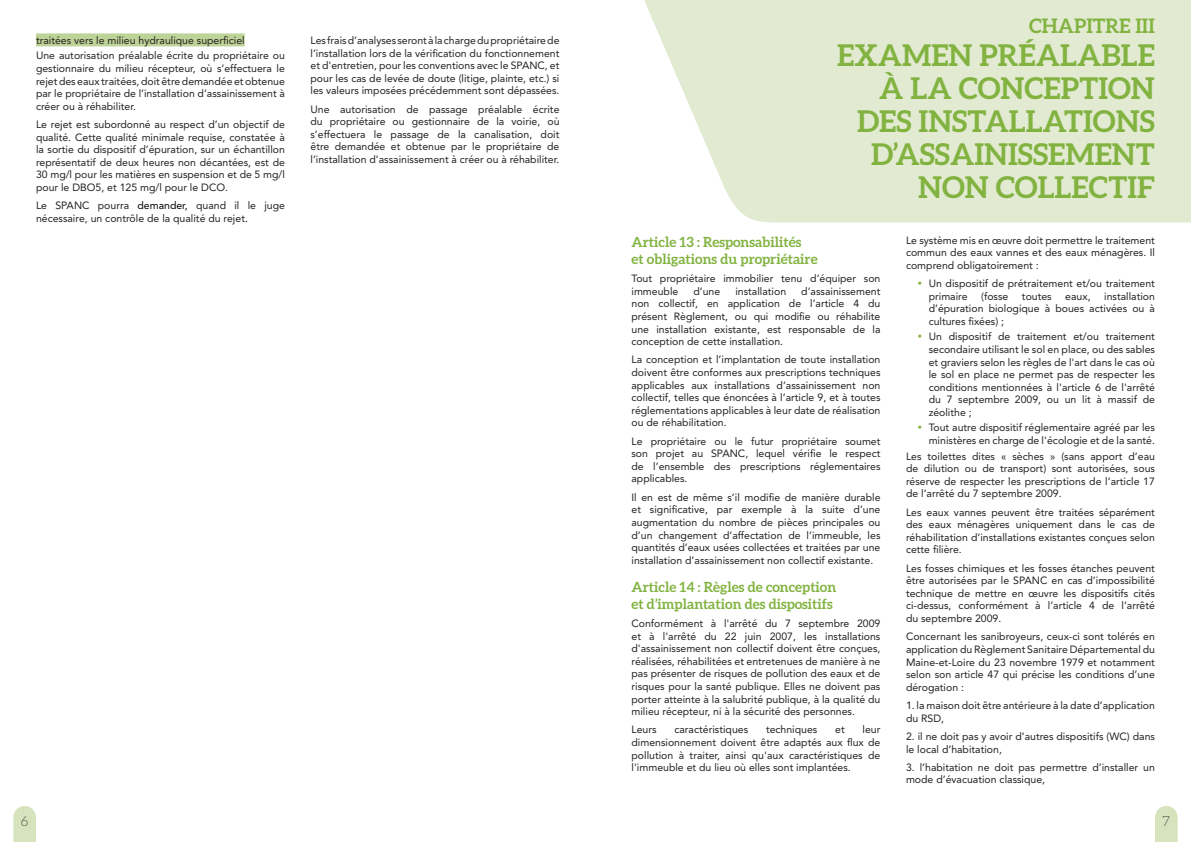
<style>
.page{position:relative;width:1191px;height:842px;background:#fff}
.page>*{position:absolute;margin:0;border:0;box-sizing:border-box;transform-origin:0 0}
.titres_chapitres_droite{font:700 30px/33px "Aleo";color:#82b340;text-align:right}
.chapitre_droite{font:700 20px "Aleo";color:#82b340}
.articles{font:700 14px/16.8px "Aleo";color:#82b340}
.t1{font:300 14px "Aleo";color:#585752}
.TEXTE{font:10.5px/12.6px "Avenir LT Std";color:#231f20;text-align:justify}
.sous-articles{font:10.5px "Avenir LT Std";color:#231f20}
.s1{color:#000}
</style>
<div class="page">
<svg style="left:644px;top:0;width:547px;height:223px;background:#e4ecd6"></svg>
<div style="left:36px;top:33px;width:209px;height:13px;background:#bdd397"></div>
<svg style="left:13px;top:806px;width:23px;height:36px"></svg>
<svg style="left:1155px;top:806px;width:22px;height:36px"></svg>
<p class="sous-articles" style="left:36px;top:34px;width:210px">traitées vers le milieu hydraulique superficiel</p>
<p class="TEXTE" style="left:36px;top:50px;width:250px">Une autorisation préalable écrite du propriétaire ou gestionnaire du milieu récepteur, où s’effectuera le rejet des eaux traitées, doit être demandée et obtenue par le propriétaire de l’installation d’assainissement à créer ou à réhabiliter.</p>
<p class="TEXTE" style="left:36px;top:118px;width:250px">Le rejet est subordonné au respect d’un objectif de qualité. Cette qualité minimale requise, constatée à la sortie du dispositif d’épuration, sur un échantillon représentatif de deux heures non décantées, est de 30 mg/l pour les matières en suspension et de 5 mg/l pour le DBO5, et 125 mg/l pour le DCO.</p>
<p class="TEXTE" style="left:36px;top:199px;width:250px">Le SPANC pourra <span class="s1">demander,</span> quand il le juge nécessaire, un contrôle de la qualité du rejet.</p>
<p class="TEXTE" style="left:310px;top:34px;width:250px">Les frais d’analyses seront à la charge du propriétaire de l’installation lors de la vérification du fonctionnement et d'entretien, pour les conventions avec le SPANC, et pour les cas de levée de doute (litige, plainte, etc.) si les valeurs imposées précédemment sont dépassées.</p>
<p class="TEXTE" style="left:310px;top:103px;width:250px">Une autorisation de passage préalable écrite du propriétaire ou gestionnaire de la voirie, où s’effectuera le passage de la canalisation, doit être demandée et obtenue par le propriétaire de l’installation d’assainissement à créer ou à réhabiliter.</p>
<p class="chapitre_droite" style="left:1029px;top:14px;width:127px">CHAPITRE III</p>
<p class="titres_chapitres_droite" style="left:837px;top:38px;width:319px">EXAMEN PRÉALABLE<br>À LA CONCEPTION<br>DES INSTALLATIONS<br>D’ASSAINISSEMENT<br>NON COLLECTIF</p>
<p class="articles" style="left:631px;top:233px;width:188px">Article 13 : Responsabilités<br>et obligations du propriétaire</p>
<p class="TEXTE" style="left:631px;top:272px;width:250px">Tout propriétaire immobilier tenu d’équiper son immeuble</p>
<p class="TEXTE" style="left:631px;top:285px;width:250px;text-indent:170px">d’assainissement non collectif, en application de l’article 4 du présent Règlement, ou qui modifie ou réhabilite une installation existante, est responsable de la conception de cette installation.</p>
<p class="TEXTE" style="left:631px;top:353px;width:250px">La conception et l’implantation de toute installation doivent être conformes aux prescriptions techniques applicables aux installations d’assainissement non collectif, telles que énoncées à l’article 9, et à toutes réglementations applicables à leur date de réalisation ou de réhabilitation.</p>
<p class="TEXTE" style="left:631px;top:435px;width:250px">Le propriétaire ou le futur propriétaire soumet son projet au SPANC, lequel vérifie le respect de l’ensemble des prescriptions réglementaires applicables.</p>
<p class="TEXTE" style="left:631px;top:491px;width:250px">Il en est de même s’il modifie de manière durable et significative, par exemple à la suite d’une augmentation du nombre de pièces principales ou d’un changement d’affectation de l’immeuble, les quantités d’eaux usées collectées et traitées par une installation d’assainissement non collectif existante.</p>
<p class="articles" style="left:631px;top:578px;width:206px">Article 14 : Règles de conception et d’implantation des dispositifs</p>
<p class="TEXTE" style="left:631px;top:617px;width:250px">Conformément à l'arrêté du 7 septembre 2009 et à l'arrêté du 22 juin 2007, les installations d'assainissement non collectif doivent être conçues, réalisées, réhabilitées et entretenues de manière à ne pas présenter de risques de pollution des eaux et de risques pour la santé publique. Elles ne doivent pas porter atteinte à la salubrité publique, à la qualité du milieu récepteur, ni à la sécurité des personnes.</p>
<p class="TEXTE" style="left:631px;top:724px;width:27px">Leurs</p>
<p class="TEXTE" style="left:674px;top:724px;width:75px">caractéristiques</p>
<p class="TEXTE" style="left:766px;top:724px;width:53px">techniques</p>
<p class="TEXTE" style="left:835px;top:724px;width:11px">et</p>
<p class="TEXTE" style="left:693px;top:285px;width:28px">d’une</p>
<p class="TEXTE" style="left:735px;top:285px;width:52px">installation</p>
<p class="TEXTE" style="left:631px;top:724px;width:250px;text-indent:231px">leur dimensionnement doivent être adaptés aux flux de pollution à traiter, ainsi qu'aux caractéristiques de l'immeuble et du lieu où elles sont implantées.</p>
<p class="TEXTE" style="left:906px;top:234px;width:250px">Le système mis en œuvre doit permettre le traitement commun des eaux vannes et des eaux ménagères. Il comprend obligatoirement :</p>
<p class="TEXTE" style="left:928px;top:277px;width:228px">Un dispositif de prétraitement et/ou traitement primaire</p>
<p class="TEXTE" style="left:981px;top:290px;width:29px">(fosse</p>
<p class="TEXTE" style="left:1022px;top:290px;width:31px">toutes</p>
<p class="TEXTE" style="left:1065px;top:290px;width:27px">eaux,</p>
<p class="TEXTE" style="left:928px;top:290px;width:228px;text-indent:175px">installation d’épuration biologique à boues activées ou à cultures fixées) ;</p>
<p class="TEXTE" style="left:928px;top:331px;width:228px">Un dispositif de traitement et/ou traitement secondaire utilisant le sol en place, ou des sables et graviers selon les règles de l'art dans le cas où le sol en place ne permet pas de respecter les conditions mentionnées à l'article 6 de l'arrêté du 7 septembre 2009, ou un lit à massif de zéolithe ;</p>
<p class="TEXTE" style="left:928px;top:422px;width:228px">Tout autre dispositif réglementaire agréé par les ministères en charge de l'écologie et de la santé.</p>
<p class="TEXTE" style="left:906px;top:450px;width:250px">Les toilettes dites « sèches » (sans apport d’eau de dilution ou de transport) sont autorisées, sous réserve de respecter les prescriptions de l’article 17 de l’arrêté du 7 septembre 2009.</p>
<p class="TEXTE" style="left:906px;top:506px;width:250px">Les eaux vannes peuvent être traitées séparément des eaux ménagères uniquement dans le cas de réhabilitation d’installations existantes conçues selon cette filière.</p>
<p class="TEXTE" style="left:906px;top:562px;width:250px">Les fosses chimiques et les fosses étanches peuvent être autorisées par le SPANC en cas d’impossibilité technique de mettre en œuvre les dispositifs cités ci-dessus, conformément à l’article 4 de l’arrêté du septembre 2009.</p>
<p class="TEXTE" style="left:906px;top:630px;width:250px">Concernant les sanibroyeurs, ceux-ci sont tolérés en application du Règlement Sanitaire Départemental du Maine-et-Loire du 23 novembre 1979 et notamment selon son article 47 qui précise les conditions d’une dérogation :</p>
<p class="TEXTE" style="left:906px;top:699px;width:250px">1. la maison doit être antérieure à la date d’application du RSD,</p>
<p class="TEXTE" style="left:906px;top:730px;width:250px">2. il ne doit pas y avoir d’autres dispositifs (WC) dans le local d’habitation,</p>
<p class="TEXTE" style="left:906px;top:761px;width:250px">3. l’habitation ne doit pas permettre d’installer un mode d’évacuation classique,</p>
<p class="t1" style="left:21px;top:814px;width:9px">6</p>
<p class="t1" style="left:1162px;top:814px;width:9px">7</p>
</div>
